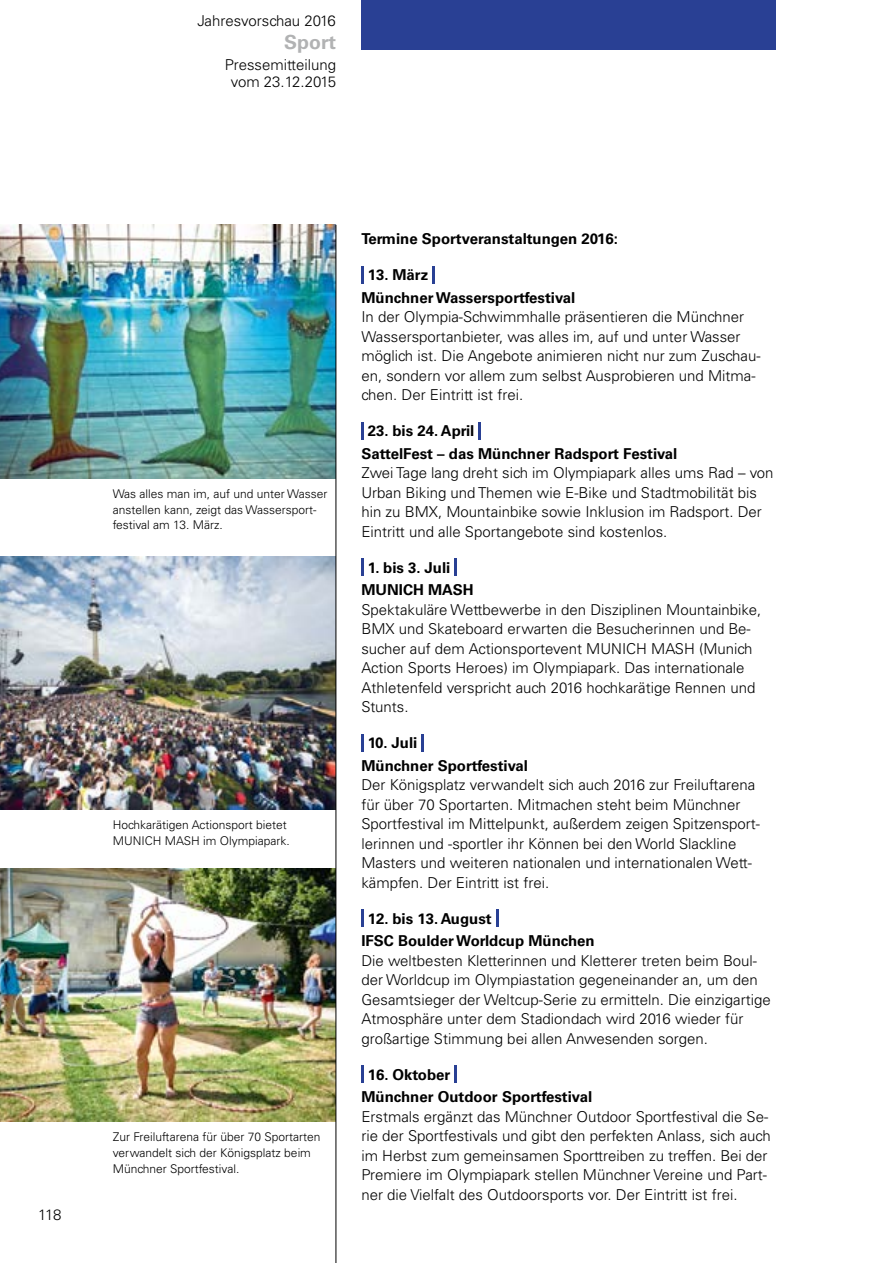
<style>
.page{position:relative;width:893px;height:1263px;background:#fff}
.page>*{position:absolute;margin:0;border:0;box-sizing:border-box;transform-origin:0 0}
.t1{font:700 19.5px "Univers LT";color:#b1b2b3}
.t2{font:300 15px/19.5px "Univers LT";color:#000}
.t3{font:700 15px/22.5px "Univers LT";color:#000}
.t4{font:300 12px/15.8px "Univers LT";color:#000}
</style>
<div class="page">
<div style="left:361px;top:0;width:415px;height:49px;background:#294094"></div>
<hr style="left:361px;top:266px;width:3px;height:17px;background:#294094">
<svg style="left:432px;top:266px;width:2px;height:17px"></svg>
<hr style="left:361px;top:422px;width:3px;height:17px;background:#294094">
<svg style="left:479px;top:422px;width:2px;height:17px"></svg>
<hr style="left:361px;top:559px;width:3px;height:17px;background:#294094">
<svg style="left:455px;top:559px;width:2px;height:17px"></svg>
<hr style="left:361px;top:734px;width:3px;height:17px;background:#294094">
<hr style="left:421px;top:734px;width:3px;height:17px;background:#294094">
<hr style="left:361px;top:910px;width:3px;height:17px;background:#294094">
<svg style="left:496px;top:910px;width:2px;height:17px"></svg>
<hr style="left:361px;top:1066px;width:3px;height:17px;background:#294094">
<svg style="left:455px;top:1066px;width:2px;height:17px"></svg>
<img style="left:0;top:556px;width:336px;height:254px">
<img style="left:0;top:225px;width:336px;height:253px">
<img style="left:0;top:868px;width:336px;height:254px">
<hr style="left:336px;top:225px;width:1px;height:1038px;background:#000">
<p class="t2" style="left:197px;top:11px;width:140px">Jahresvorschau 2016</p>
<h1 class="t1" style="left:284px;top:31px;width:53px">Sport</h1>
<p class="t2" style="left:225px;top:56px;width:113px;line-height:17.2px;text-align:center">Pressemitteilung vom 23.12.2015</p>
<p class="t2" style="left:38px;top:1204px;width:25px">118</p>
<p class="t4" style="left:113px;top:486px;width:216px">Was alles man im, auf und unter Wasser anstellen kann, zeigt das Wassersport&shy;festival am 13. März.</p>
<p class="t4" style="left:113px;top:817px;width:179px">Hochkarätigen Actionsport bietet<br>MUNICH MASH im Olympiapark.</p>
<p class="t4" style="left:113px;top:1129px;width:209px">Zur Freiluftarena für über 70 Sportarten verwandelt sich der Königsplatz beim<br>Münchner Sportfestival.</p>
<p class="t3" style="left:361px;top:228px;width:258px">Termine Sportveranstaltungen 2016:</p>
<p class="t3" style="left:361px;top:264px;width:215px;text-indent:6px">13. März<br>Münchner Wassersportfestival</p>
<p class="t2" style="left:361px;top:307px;width:401px">In der Olympia-Schwimmhalle präsentieren die Münchner Wassersportanbieter, was alles im, auf und unter Wasser möglich ist. Die Angebote animieren nicht nur zum Zuschau&shy;en, sondern vor allem zum selbst Ausprobieren und Mitma&shy;chen. Der Eintritt ist frei.</p>
<p class="t3" style="left:361px;top:420px;width:317px;text-indent:6px">23. bis 24. April<br>SattelFest – das Münchner Radsport Festival</p>
<p class="t2" style="left:361px;top:463px;width:414px">Zwei Tage lang dreht sich im Olympiapark alles ums Rad – von Urban Biking und Themen wie E-Bike und Stadtmobilität bis hin zu BMX, Mountainbike sowie Inklusion im Radsport. Der Eintritt und alle Sportangebote sind kostenlos.</p>
<p class="t3" style="left:361px;top:556px;width:114px;text-indent:6px">1. bis 3. Juli<br>MUNICH MASH</p>
<p class="t2" style="left:361px;top:600px;width:401px">Spektakuläre Wettbewerbe in den Disziplinen Mountainbike, BMX und Skateboard erwarten die Besucherinnen und Be&shy;sucher auf dem Actionsportevent MUNICH MASH (Munich Action Sports Heroes) im Olympiapark. Das internationale Athletenfeld verspricht auch 2016 hochkarätige Rennen und Stunts.</p>
<p class="t3" style="left:361px;top:732px;width:168px;text-indent:6px">10. Juli<br>Münchner Sportfestival</p>
<p class="t2" style="left:361px;top:775px;width:400px">Der Königsplatz verwandelt sich auch 2016 zur Freiluftarena für über 70 Sportarten. Mitmachen steht beim Münchner Sportfestival im Mittelpunkt, außerdem zeigen Spitzensport&shy;lerinnen und -sportler ihr Können bei den World Slackline Masters und weiteren nationalen und internationalen Wett&shy;kämpfen. Der Eintritt ist frei.</p>
<p class="t3" style="left:361px;top:907px;width:235px;text-indent:6px">12. bis 13. August<br>IFSC Boulder Worldcup München</p>
<p class="t2" style="left:361px;top:951px;width:411px">Die weltbesten Kletterinnen und Kletterer treten beim Boul&shy;der Worldcup im Olympiastation gegeneinander an, um den Gesamtsieger der Weltcup-Serie zu ermitteln. Die einzigartige Atmosphäre unter dem Stadiondach wird 2016 wieder für großartige Stimmung bei allen Anwesenden sorgen.</p>
<p class="t3" style="left:361px;top:1063px;width:232px;text-indent:6px">16. Oktober<br>Münchner Outdoor Sportfestival</p>
<p class="t2" style="left:361px;top:1107px;width:411px">Erstmals ergänzt das Münchner Outdoor Sportfestival die Se&shy;rie der Sportfestivals und gibt den perfekten Anlass, sich auch im Herbst zum gemeinsamen Sporttreiben zu treffen. Bei der Premiere im Olympiapark stellen Münchner Vereine und Part&shy;ner die Vielfalt des Outdoorsports vor. Der Eintritt ist frei.</p>
</div>
